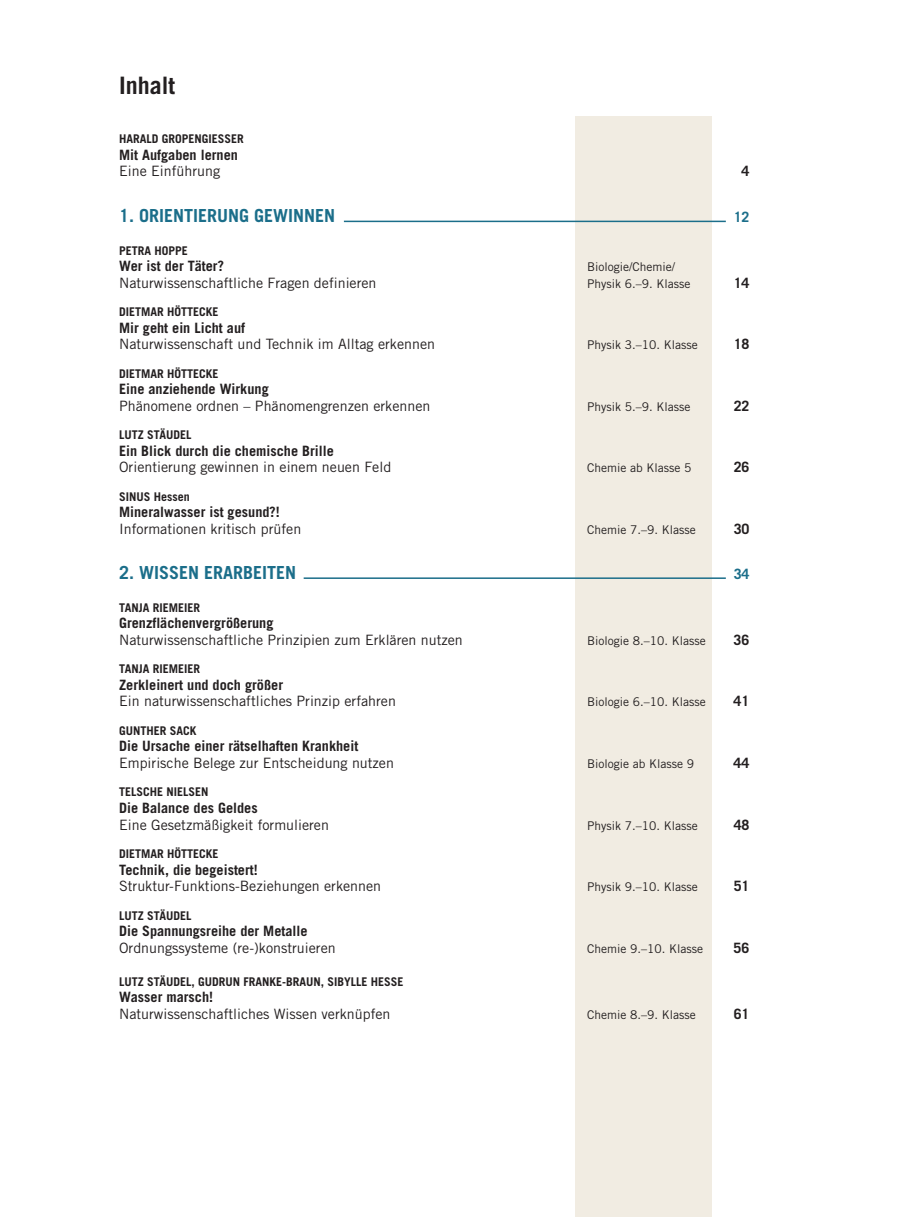
<style>
.page{position:relative;width:919px;height:1217px;background:#fff}
.page>*{position:absolute;margin:0;border:0;box-sizing:border-box;transform-origin:0 0}
.t1{font:700 24px "Trade Gothic LT Std";color:#231f20}
.t2{font:700 18px "Trade Gothic LT Std";color:#1b6e8a}
.t3{font:14.25px "Trade Gothic LT Std";color:#231f20}
.t4{font:700 14.25px "Trade Gothic LT Std";color:#231f20}
.t5{font:700 14.25px "Trade Gothic LT Std";color:#1b6e8a}
.t6{font:12px "Trade Gothic LT Std";color:#231f20}
.t7{font:700 12px "Trade Gothic LT Std";color:#231f20}
</style>
<div class="page">
<div style="left:575px;top:116px;width:136px;height:1100px;background:#f1ece2"></div>
<hr style="left:344px;top:220px;width:381px;height:2px;background:#1b6e8a">
<hr style="left:303px;top:577px;width:422px;height:1px;background:#1b6e8a">
<h1 class="t1" style="left:119px;top:71px;width:58px">Inhalt</h1>
<p class="t7" style="left:119px;top:132px;width:126px">HARALD GROPENGIESSER</p>
<p class="t4" style="left:119px;top:146px;width:120px">Mit Aufgaben lernen</p>
<p class="t3" style="left:119px;top:163px;width:102px">Eine Einführung</p>
<p class="t4" style="left:741px;top:163px;width:9px">4</p>
<p class="t2" style="left:119px;top:204px;width:218px">1. ORIENTIERUNG GEWINNEN</p>
<p class="t5" style="left:733px;top:208px;width:17px">12</p>
<p class="t7" style="left:119px;top:243px;width:70px">PETRA HOPPE</p>
<p class="t4" style="left:119px;top:257px;width:106px">Wer ist der Täter?</p>
<p class="t6" style="left:587px;top:259px;width:90px">Biologie/Chemie/</p>
<p class="t3" style="left:119px;top:274px;width:259px">Naturwissenschaftliche Fragen definieren</p>
<p class="t6" style="left:587px;top:276px;width:105px">Physik 6.–9. Klasse</p>
<p class="t4" style="left:733px;top:274px;width:17px">14</p>
<p class="t7" style="left:119px;top:304px;width:101px">DIETMAR HÖTTECKE</p>
<p class="t4" style="left:119px;top:319px;width:127px">Mir geht ein Licht auf</p>
<p class="t3" style="left:119px;top:335px;width:317px">Naturwissenschaft und Technik im Alltag erkennen</p>
<p class="t6" style="left:587px;top:337px;width:112px">Physik 3.–10. Klasse</p>
<p class="t4" style="left:733px;top:335px;width:17px">18</p>
<p class="t7" style="left:119px;top:366px;width:101px">DIETMAR HÖTTECKE</p>
<p class="t4" style="left:119px;top:380px;width:151px">Eine anziehende Wirkung</p>
<p class="t3" style="left:119px;top:397px;width:313px">Phänomene ordnen – Phänomengrenzen erkennen</p>
<p class="t6" style="left:587px;top:399px;width:105px">Physik 5.–9. Klasse</p>
<p class="t4" style="left:733px;top:397px;width:17px">22</p>
<p class="t7" style="left:119px;top:427px;width:74px">LUTZ STÄUDEL</p>
<p class="t4" style="left:119px;top:442px;width:216px">Ein Blick durch die chemische Brille</p>
<p class="t3" style="left:119px;top:458px;width:273px">Orientierung gewinnen in einem neuen Feld</p>
<p class="t6" style="left:587px;top:460px;width:106px">Chemie ab Klasse 5</p>
<p class="t4" style="left:733px;top:458px;width:17px">26</p>
<p class="t7" style="left:119px;top:489px;width:72px">SINUS Hessen</p>
<p class="t4" style="left:119px;top:503px;width:162px">Mineralwasser ist gesund?!</p>
<p class="t3" style="left:119px;top:520px;width:184px">Informationen kritisch prüfen</p>
<p class="t6" style="left:587px;top:522px;width:110px">Chemie 7.–9. Klasse</p>
<p class="t4" style="left:733px;top:520px;width:17px">30</p>
<p class="t2" style="left:119px;top:561px;width:179px">2. WISSEN ERARBEITEN</p>
<p class="t5" style="left:733px;top:565px;width:17px">34</p>
<p class="t7" style="left:119px;top:600px;width:82px">TANJA RIEMEIER</p>
<p class="t4" style="left:119px;top:614px;width:156px">Grenzflächenvergrößerung</p>
<p class="t3" style="left:119px;top:631px;width:345px">Naturwissenschaftliche Prinzipien zum Erklären nutzen</p>
<p class="t6" style="left:587px;top:633px;width:120px">Biologie 8.–10. Klasse</p>
<p class="t4" style="left:733px;top:631px;width:17px">36</p>
<p class="t7" style="left:119px;top:661px;width:82px">TANJA RIEMEIER</p>
<p class="t4" style="left:119px;top:676px;width:165px">Zerkleinert und doch größer</p>
<p class="t3" style="left:119px;top:692px;width:278px">Ein naturwissenschaftliches Prinzip erfahren</p>
<p class="t6" style="left:587px;top:694px;width:120px">Biologie 6.–10. Klasse</p>
<p class="t4" style="left:733px;top:692px;width:17px">41</p>
<p class="t7" style="left:119px;top:723px;width:79px">GUNTHER SACK</p>
<p class="t4" style="left:119px;top:737px;width:241px">Die Ursache einer rätselhaften Krankheit</p>
<p class="t3" style="left:119px;top:754px;width:276px">Empirische Belege zur Entscheidung nutzen</p>
<p class="t6" style="left:587px;top:756px;width:108px">Biologie ab Klasse 9</p>
<p class="t4" style="left:733px;top:754px;width:17px">44</p>
<p class="t7" style="left:119px;top:784px;width:91px">TELSCHE NIELSEN</p>
<p class="t4" style="left:119px;top:799px;width:140px">Die Balance des Geldes</p>
<p class="t3" style="left:119px;top:815px;width:211px">Eine Gesetzmäßigkeit formulieren</p>
<p class="t6" style="left:587px;top:817px;width:112px">Physik 7.–10. Klasse</p>
<p class="t4" style="left:733px;top:815px;width:17px">48</p>
<p class="t7" style="left:119px;top:846px;width:101px">DIETMAR HÖTTECKE</p>
<p class="t4" style="left:119px;top:860px;width:140px">Technik, die begeistert!</p>
<p class="t3" style="left:119px;top:877px;width:263px">Struktur-Funktions-Beziehungen erkennen</p>
<p class="t6" style="left:587px;top:879px;width:112px">Physik 9.–10. Klasse</p>
<p class="t4" style="left:733px;top:877px;width:17px">51</p>
<p class="t7" style="left:119px;top:907px;width:74px">LUTZ STÄUDEL</p>
<p class="t4" style="left:119px;top:922px;width:190px">Die Spannungsreihe der Metalle</p>
<p class="t3" style="left:119px;top:938px;width:218px">Ordnungssysteme (re-)konstruieren</p>
<p class="t6" style="left:587px;top:940px;width:117px">Chemie 9.–10. Klasse</p>
<p class="t4" style="left:733px;top:938px;width:17px">56</p>
<p class="t7" style="left:119px;top:973px;width:286px">LUTZ STÄUDEL, GUDRUN FRANKE-BRAUN, SIBYLLE HESSE</p>
<p class="t4" style="left:119px;top:988px;width:95px">Wasser marsch!</p>
<p class="t3" style="left:119px;top:1004px;width:273px">Naturwissenschaftliches Wissen verknüpfen</p>
<p class="t6" style="left:587px;top:1006px;width:110px">Chemie 8.–9. Klasse</p>
<p class="t4" style="left:733px;top:1004px;width:17px">61</p>
</div>
